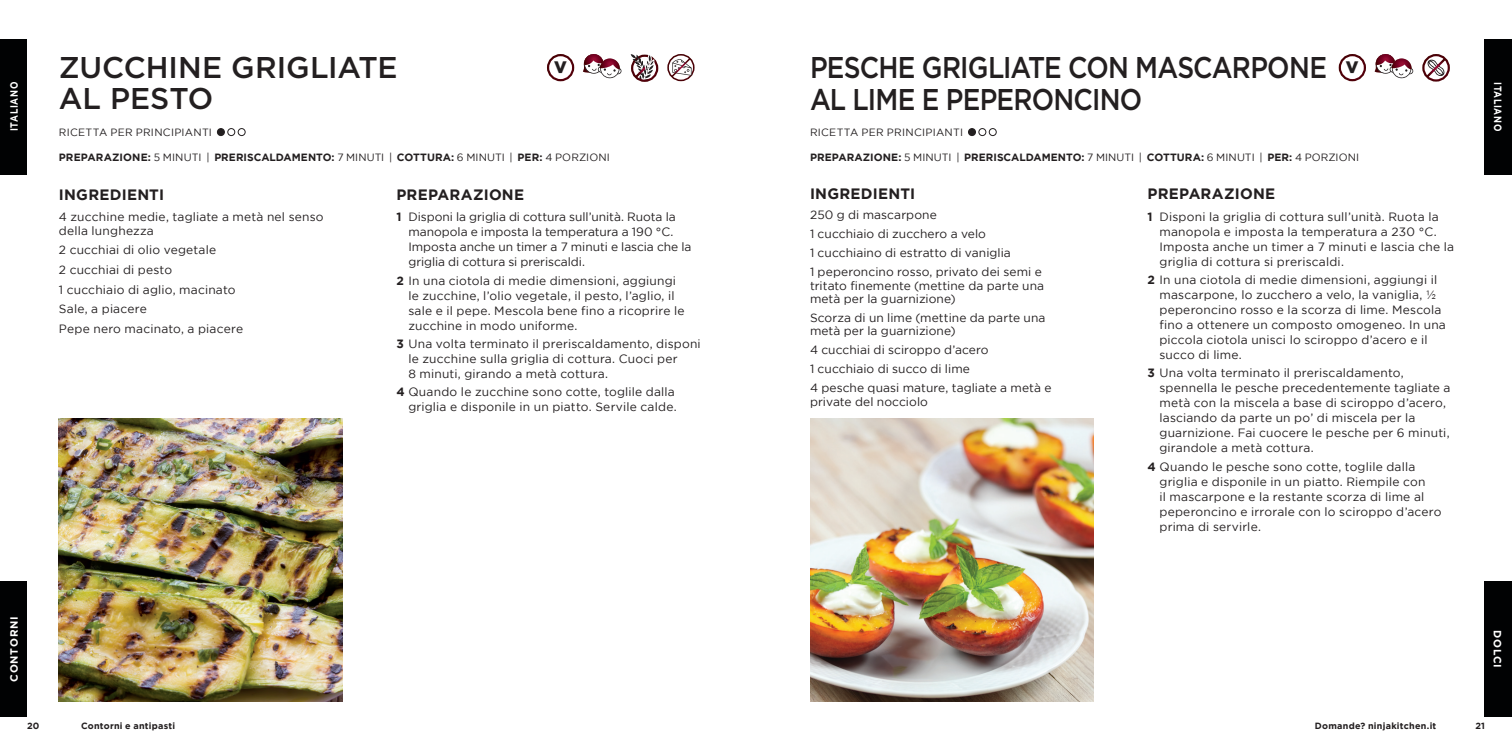
<style>
.page{position:relative;width:1512px;height:756px;background:#fff}
.page>*{position:absolute;margin:0;border:0;box-sizing:border-box;transform-origin:0 0}
.Recipe_Title{font:500 30px/31.5px "Gotham";letter-spacing:-.025em;color:#231f20;scale:.88 1}
.Recipe_Title-2{font:500 30px/31.5px "Gotham";color:#231f20}
.Ingredients_-_list{font:900 16.65px "Gotham";color:#231f20}
.t1{font:700 15px "Gotham";letter-spacing:.015em;color:#231f20}
.Directions{font:12px/15px "Gotham";letter-spacing:.015em;color:#231f20}
.Ingredients{font:12px/13.5px "Gotham";letter-spacing:.01em;color:#231f20}
.Directions-2{font:12px/15px "Gotham";letter-spacing:-.005em;color:#231f20}
.Details{font:700 10.5px "Gotham";letter-spacing:.005em;color:#231f20}
.Details-2{font:10.5px "Gotham";letter-spacing:.025em;color:#231f20}
.Ingredients_-_list-2{font:700 10.5px "Gotham";letter-spacing:.07em;color:#fff;scale:.84 1}
.Ingredients_-_list-3{font:700 10.5px "Gotham";letter-spacing:.07em;color:#fff}
.page_number_-_right{font:700 9px "Gotham";letter-spacing:.03em;color:#231f20}
.page_number_-_left{font:700 9px "Gotham";color:#231f20}
.s1{font-weight:400}
.s2{font-weight:700}
</style>
<div class="page">
<div style="left:217px;top:129px;width:7px;height:7px;background:#231f20;border-radius:50%"></div>
<div style="left:217px;top:128px;width:8px;height:8px;border:1px solid #231f20;border-radius:50%"></div>
<div style="left:227px;top:128px;width:8px;height:8px;border:1px solid #231f20;border-radius:50%"></div>
<div style="left:238px;top:128px;width:8px;height:8px;border:1px solid #231f20;border-radius:50%"></div>
<img style="left:59px;top:418px;width:283px;height:284px">
<img style="left:810px;top:418px;width:284px;height:284px">
<div style="left:969px;top:129px;width:7px;height:7px;background:#231f20;border-radius:50%"></div>
<div style="left:968px;top:128px;width:8px;height:8px;border:1px solid #231f20;border-radius:50%"></div>
<div style="left:979px;top:128px;width:7px;height:8px;border:1px solid #231f20;border-radius:50%"></div>
<div style="left:989px;top:128px;width:8px;height:8px;border:1px solid #231f20;border-radius:50%"></div>
<div style="left:547px;top:54px;width:27px;height:27px;border:2px solid #fff;border-radius:50%"></div>
<svg style="left:583px;top:54px;width:39px;height:25px"></svg>
<div style="left:667px;top:54px;width:28px;height:27px;border:2px solid #fff;border-radius:50%"></div>
<svg style="left:670px;top:56px;width:22px;height:23px"></svg>
<div style="left:631px;top:55px;width:27px;height:27px;border:2px solid #fff;border-radius:50%"></div>
<svg style="left:631px;top:54px;width:26px;height:27px"></svg>
<div style="left:1339px;top:54px;width:27px;height:27px;border:2px solid #fff;border-radius:50%"></div>
<div style="left:1422px;top:54px;width:28px;height:28px;border:2px solid #fff;border-radius:50%"></div>
<svg style="left:1424px;top:56px;width:24px;height:24px"></svg>
<svg style="left:1375px;top:54px;width:38px;height:25px"></svg>
<div style="left:1485px;top:39px;width:27px;height:135px;background:#010203"></div>
<div style="left:0;top:39px;width:27px;height:135px;background:#010203"></div>
<div style="left:0;top:581px;width:27px;height:136px;background:#010203"></div>
<div style="left:1485px;top:581px;width:27px;height:136px;background:#010203"></div>
<p class="Ingredients_-_list-2" style="left:7px;top:131px;width:60px;rotate:-90deg">ITALIANO</p>
<p class="Recipe_Title-2" style="left:59px;top:51px;width:340px">ZUCCHINE GRIGLIATE<br>AL PESTO</p>
<p class="Details-2" style="left:59px;top:126px;width:155px">RICETTA PER PRINCIPIANTI</p>
<p class="Recipe_Title" style="left:810px;top:51px;width:589px">PESCHE GRIGLIATE CON MASCARPONE<br>AL LIME E PEPERONCINO</p>
<p class="Ingredients_-_list" style="left:554px;top:58px;width:14px">V</p>
<p class="Ingredients_-_list" style="left:1346px;top:58px;width:14px">V</p>
<p class="Details-2" style="left:810px;top:126px;width:155px">RICETTA PER PRINCIPIANTI</p>
<p class="Details" style="left:59px;top:151px;width:553px">PREPARAZIONE: <span class="s1">5 MINUTI |</span> PRERISCALDAMENTO: <span class="s1">7 MINUTI |</span> COTTURA: <span class="s1">6 MINUTI |</span> PER: <span class="s1">4 PORZIONI</span></p>
<p class="t1" style="left:59px;top:184px;width:107px">INGREDIENTI</p>
<p class="Ingredients" style="left:59px;top:209px;width:266px;line-height:14.2px">4 zucchine medie, tagliate a metà nel senso della lunghezza</p>
<p class="Ingredients" style="left:59px;top:243px;width:159px">2 cucchiai di olio vegetale</p>
<p class="Ingredients" style="left:59px;top:263px;width:115px">2 cucchiai di pesto</p>
<p class="Ingredients" style="left:59px;top:282px;width:178px">1 cucchiaio di aglio, macinato</p>
<p class="Ingredients" style="left:59px;top:302px;width:89px">Sale, a piacere</p>
<p class="Ingredients" style="left:59px;top:322px;width:186px">Pepe nero macinato, a piacere</p>
<p class="t1" style="left:396px;top:184px;width:129px">PREPARAZIONE</p>
<p class="Directions-2" style="left:408px;top:209px;width:285px;text-indent:-12px"><span class="s2">1</span> Disponi la griglia di cottura sull’unità. Ruota la manopola e imposta la temperatura a 190 °C.<br>Imposta anche un timer a 7 minuti e lascia che la griglia di cottura si preriscaldi.</p>
<p class="Directions" style="left:408px;top:273px;width:278px;text-indent:-12px"><span class="s2">2</span> In una ciotola di medie dimensioni, aggiungi le zucchine, l’olio vegetale, il pesto, l’aglio, il sale e il pepe. Mescola bene fino a ricoprire le zucchine in modo uniforme.</p>
<p class="Directions" style="left:408px;top:336px;width:294px;text-indent:-12px"><span class="s2">3</span> Una volta terminato il preriscaldamento, disponi le zucchine sulla griglia di cottura. Cuoci per<br>8 minuti, girando a metà cottura.</p>
<p class="Directions" style="left:396px;top:384px;width:282px;text-align:right"><span class="s2">4</span> Quando le zucchine sono cotte, toglile dalla griglia e disponile in un piatto. Servile calde.</p>
<p class="Details" style="left:810px;top:151px;width:551px">PREPARAZIONE: <span class="s1">5 MINUTI |</span> PRERISCALDAMENTO: <span class="s1">7 MINUTI |</span> COTTURA: <span class="s1">6 MINUTI |</span> PER: <span class="s1">4 PORZIONI</span></p>
<p class="t1" style="left:1148px;top:184px;width:129px">PREPARAZIONE</p>
<p class="Directions" style="left:1160px;top:209px;width:296px;text-indent:-12px"><span class="s2">1</span> Disponi la griglia di cottura sull’unità. Ruota la manopola e imposta la temperatura a 230 °C.<br>Imposta anche un timer a 7 minuti e lascia che la griglia di cottura si preriscaldi.</p>
<p class="Directions" style="left:1160px;top:272px;width:288px;text-indent:-12px"><span class="s2">2</span> In una ciotola di medie dimensioni, aggiungi il mascarpone, lo zucchero a velo, la vaniglia, 1/2 peperoncino rosso e la scorza di lime. Mescola fino a ottenere un composto omogeneo. In una piccola ciotola unisci lo sciroppo d’acero e il succo di lime.</p>
<p class="Directions" style="left:1160px;top:365px;width:293px;text-indent:-12px"><span class="s2">3</span> Una volta terminato il preriscaldamento, spennella le pesche precedentemente tagliate a metà con la miscela a base di sciroppo d’acero, lasciando da parte un po’ di miscela per la guarnizione. Fai cuocere le pesche per 6 minuti, girandole a metà cottura.</p>
<p class="Directions" style="left:1160px;top:459px;width:284px;text-indent:-12px"><span class="s2">4</span> Quando le pesche sono cotte, toglile dalla griglia e disponile in un piatto. Riempile con<br>il mascarpone e la restante scorza di lime al peperoncino e irrorale con lo sciroppo d’acero prima di servirle.</p>
<p class="t1" style="left:810px;top:184px;width:107px">INGREDIENTI</p>
<p class="Ingredients" style="left:810px;top:208px;width:128px">250 g di mascarpone</p>
<p class="Ingredients" style="left:810px;top:227px;width:178px">1 cucchiaio di zucchero a velo</p>
<p class="Ingredients" style="left:810px;top:246px;width:202px">1 cucchiaino di estratto di vaniglia</p>
<p class="Ingredients" style="left:810px;top:265px;width:236px">1 peperoncino rosso, privato dei semi e tritato finemente (mettine da parte una metà per la guarnizione)</p>
<p class="Ingredients" style="left:810px;top:311px;width:237px">Scorza di un lime (mettine da parte una metà per la guarnizione)</p>
<p class="Ingredients" style="left:810px;top:343px;width:180px">4 cucchiai di sciroppo d’acero</p>
<p class="Ingredients" style="left:810px;top:362px;width:161px">1 cucchiaio di succo di lime</p>
<p class="Ingredients" style="left:810px;top:381px;width:243px">4 pesche quasi mature, tagliate a metà e private del nocciolo</p>
<p class="Ingredients_-_list-2" style="left:1505px;top:82px;width:60px;rotate:90deg">ITALIANO</p>
<p class="Ingredients_-_list-3" style="left:7px;top:682px;width:67px;rotate:-90deg">CONTORNI</p>
<p class="page_number_-_left" style="left:27px;top:720px;width:14px">20</p>
<p class="page_number_-_right" style="left:81px;top:720px;width:96px">Contorni e antipasti</p>
<p class="Ingredients_-_list-3" style="left:1505px;top:630px;width:39px;rotate:90deg">DOLCI</p>
<p class="page_number_-_right" style="left:1315px;top:720px;width:123px">Domande? ninjakitchen.it</p>
<p class="page_number_-_right" style="left:1475px;top:720px;width:11px">21</p>
</div>
